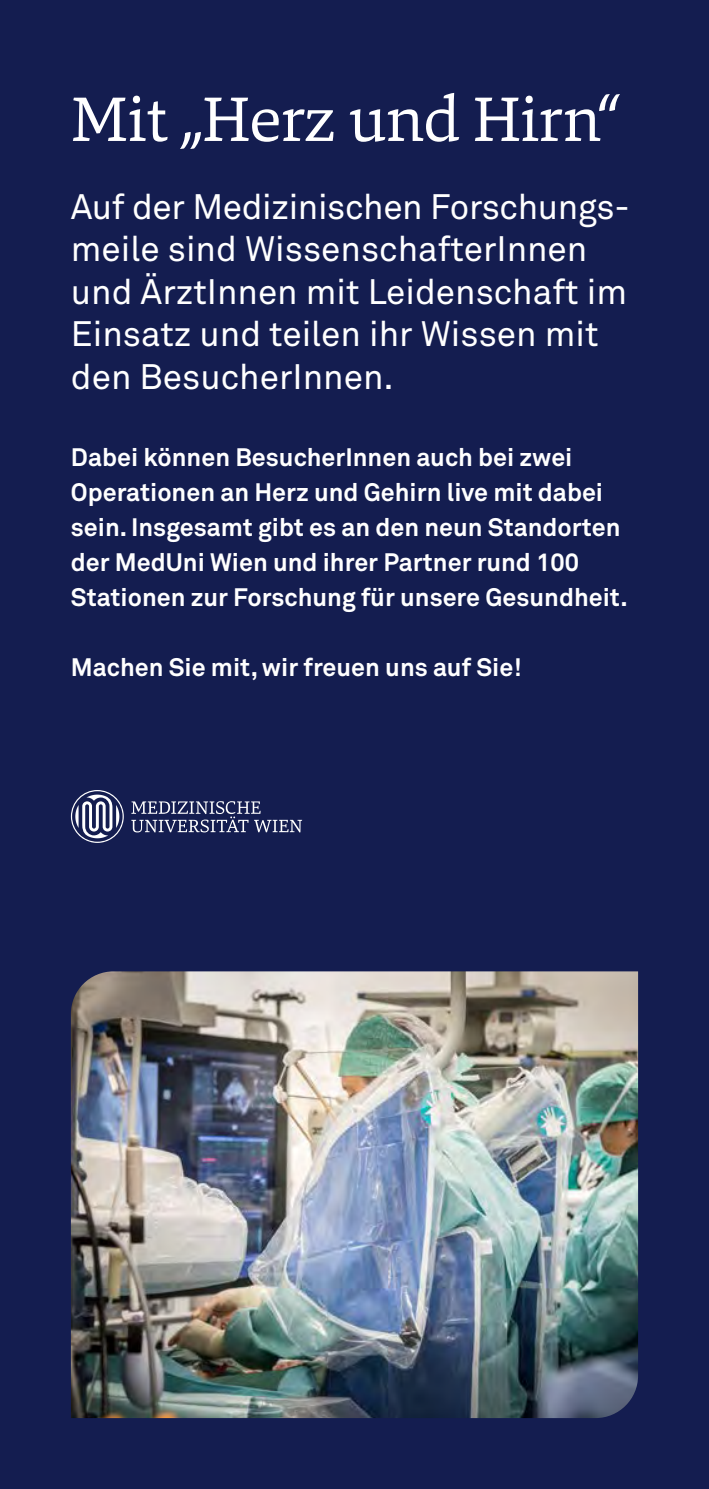
<style>
.page{position:relative;width:709px;height:1489px;background:#fff}
.page>*{position:absolute;margin:0;border:0;box-sizing:border-box;transform-origin:0 0}
.t1{font:65px "Danton";letter-spacing:-.01em;color:#fff}
.t2{font:35px/42.5px "Akkurat Pro";color:#fff}
.t3{font:700 25px/35px "Akkurat Pro";color:#fff}
</style>
<div class="page">
<div style="left:0;top:0;width:709px;height:1488px;background:#141d50"></div>
<svg style="left:131px;top:801px;width:171px;height:31px"></svg>
<svg style="left:71px;top:790px;width:53px;height:52px"></svg>
<img style="left:71px;top:971px;width:567px;height:446px">
<p class="t1" style="left:71px;top:77px;width:551px">Mit „Herz und Hirn“</p>
<p class="t2" style="left:71px;top:185px;width:560px">Auf der Medizinischen Forschungs&shy;meile sind WissenschafterInnen und ÄrztInnen mit Leidenschaft im<br>Einsatz und teilen ihr Wissen mit den BesucherInnen.</p>
<p class="t3" style="left:71px;top:439px;width:551px">Dabei können BesucherInnen auch bei zwei Operationen an Herz und Gehirn live mit dabei sein. Insgesamt gibt es an den neun Standorten der MedUni Wien und ihrer Partner rund 100</p>
<p class="t3" style="left:71px;top:579px;width:558px">Stationen zur Forschung für unsere Gesundheit.</p>
<p class="t3" style="left:71px;top:649px;width:452px">Machen Sie mit, wir freuen uns auf Sie!</p>
</div>
